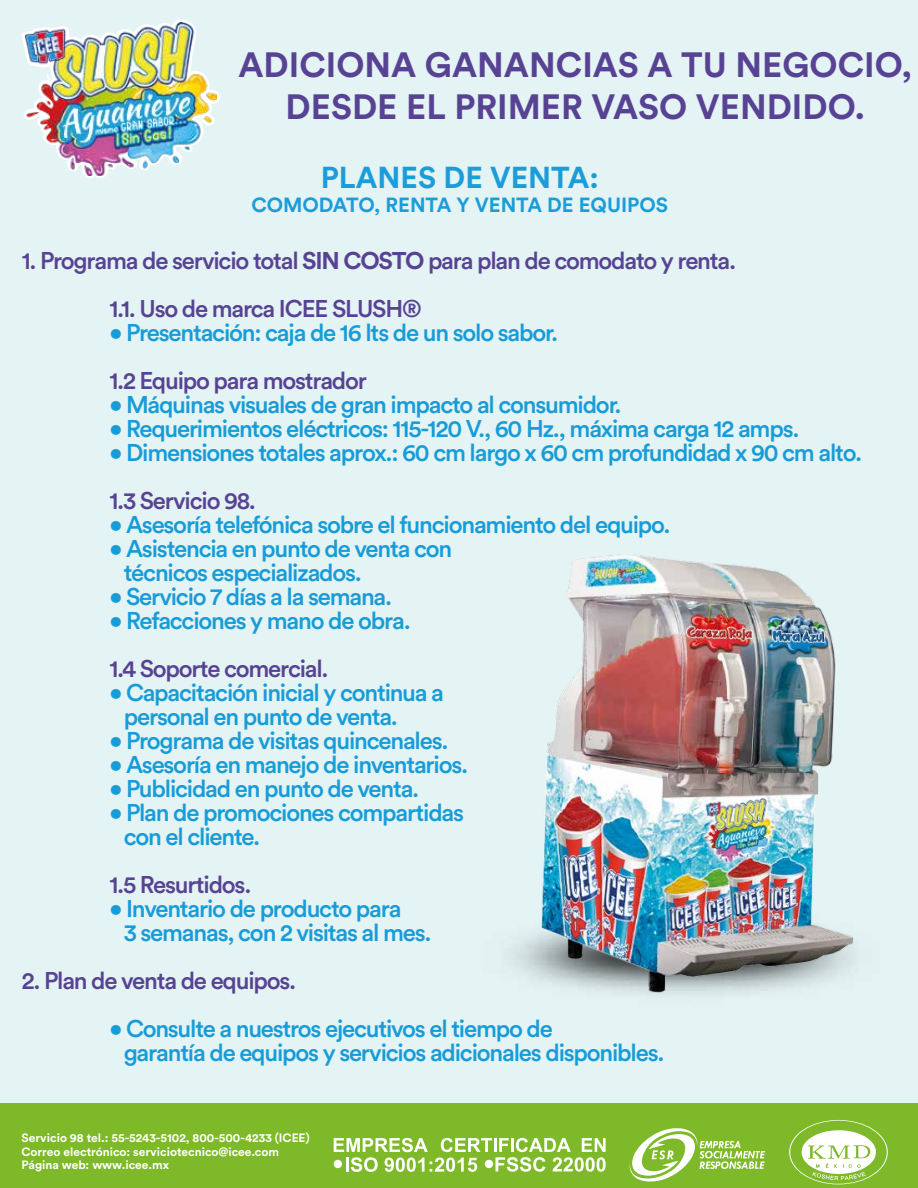
<style>
.page{position:relative;width:918px;height:1188px;background:#e4f3f4}
.page>*{position:absolute;margin:0;border:0;box-sizing:border-box;transform-origin:0 0}
.t1{font:700 34.8px/41.7px "Circular Std";color:#584293;text-align:center}
.t2{font:700 30px "Circular Std";color:#1a9dd9}
.t3{font:500 24px/24px "Circular Std";letter-spacing:-.05em;color:#179cd8}
.t4{font:500 24px/48px "Circular Std";letter-spacing:-.05em;color:#584293}
.t5{font:700 20.25px "Circular Std";color:#1a9dd9}
.t6{font:700 12px/13.5px "Circular Std";color:#fff}
.s1{font-weight:700}
</style>
<div class="page">
<img style="left:26px;top:22px;width:190px;height:153px">
<div style="left:0;top:1103px;width:918px;height:85px;background:#7db928"></div>
<img style="left:541px;top:554px;width:312px;height:438px">
<svg style="left:334px;top:1138px;width:272px;height:34px"></svg>
<svg style="left:630px;top:1128px;width:135px;height:54px"></svg>
<svg style="left:789px;top:1120px;width:99px;height:64px"></svg>
<h1 class="t1" style="left:239px;top:43px;width:676px">ADICIONA GANANCIAS A TU NEGOCIO,<br>DESDE EL PRIMER VASO VENDIDO.</h1>
<p class="t2" style="left:321px;top:158px;width:279px">PLANES DE VENTA:</p>
<p class="t5" style="left:251px;top:192px;width:418px">COMODATO, RENTA Y VENTA DE EQUIPOS</p>
<p class="t4" style="left:110px;top:236px;width:628px;text-indent:-88px">1. Programa de servicio total <span class="s1">SIN COSTO</span> para plan de comodato y renta.<br>1.1. Uso de marca ICEE SLUSH®</p>
<p class="t3" style="left:110px;top:320px;width:450px">• Presentación: caja de 16 lts de un solo sabor.</p>
<p class="t4" style="left:110px;top:356px;width:259px">1.2 Equipo para mostrador</p>
<p class="t3" style="left:110px;top:392px;width:514px">• Máquinas visuales de gran impacto al consumidor.</p>
<p class="t3" style="left:110px;top:416px;width:691px">• Requerimientos eléctricos: 115-120 V., 60 Hz., máxima carga 12 amps.</p>
<p class="t3" style="left:110px;top:440px;width:754px">• Dimensiones totales aprox.: 60 cm largo x 60 cm profundidad x 90 cm alto.</p>
<p class="t4" style="left:110px;top:476px;width:148px">1.3 Servicio 98.</p>
<p class="t3" style="left:110px;top:512px;width:563px">• Asesoría telefónica sobre el funcionamiento del equipo.</p>
<p class="t3" style="left:124px;top:536px;width:330px;text-indent:-14px">• Asistencia en punto de venta con técnicos especializados.</p>
<p class="t3" style="left:110px;top:584px;width:284px">• Servicio 7 días a la semana.</p>
<p class="t3" style="left:110px;top:608px;width:303px">• Refacciones y mano de obra.</p>
<p class="t4" style="left:110px;top:644px;width:221px">1.4 Soporte comercial.</p>
<p class="t3" style="left:124px;top:680px;width:322px;text-indent:-14px">• Capacitación inicial y continua a personal en punto de venta.</p>
<p class="t3" style="left:110px;top:728px;width:341px">• Programa de visitas quincenales.</p>
<p class="t3" style="left:110px;top:752px;width:360px">• Asesoría en manejo de inventarios.</p>
<p class="t3" style="left:110px;top:776px;width:311px">• Publicidad en punto de venta.</p>
<p class="t3" style="left:124px;top:800px;width:342px;text-indent:-14px">• Plan de promociones compartidas con el cliente.</p>
<p class="t4" style="left:110px;top:860px;width:143px">1.5 Resurtidos.</p>
<p class="t3" style="left:124px;top:896px;width:309px;text-indent:-14px">• Inventario de producto para<br>3 semanas, con 2 visitas al mes.</p>
<p class="t4" style="left:22px;top:956px;width:276px">2. Plan de venta de equipos.</p>
<p class="t3" style="left:124px;top:1016px;width:542px;text-indent:-14px">• Consulte a nuestros ejecutivos el tiempo de<br>garantía de equipos y servicios adicionales disponibles.</p>
<p class="t6" style="left:22px;top:1131px;width:290px">Servicio 98 tel.: 55-5243-5102, 800-500-4233 (ICEE)<br>Correo electrónico: serviciotecnico@icee.com<br>Página web: www.icee.mx</p>
</div>
